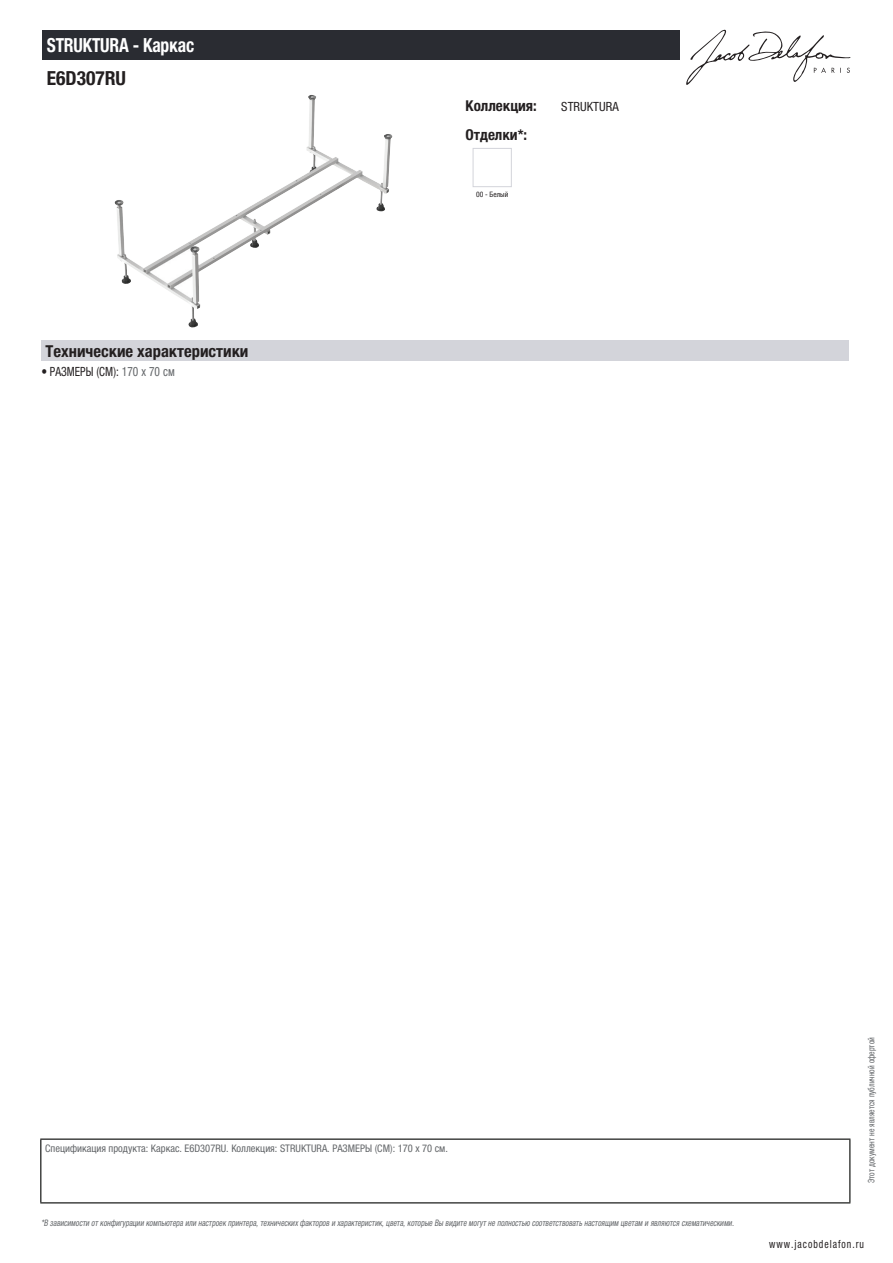
<style>
.page{position:relative;width:893px;height:1263px;background:#fff}
.page>*{position:absolute;margin:0;border:0;box-sizing:border-box;transform-origin:0 0}
.t1{font:700 condensed 19.5px "Helvetica Neue LTCYR";letter-spacing:-.01em;color:#fff;scale:.9 1}
.t2{font:700 condensed 19.5px "Helvetica Neue LTCYR";color:#231f20}
.t3{font:700 condensed 16.5px "Helvetica Neue LTCYR";color:#231f20}
.t4{font:700 condensed 15px "Helvetica Neue LTCYR";color:#231f20}
.t5{font:condensed 12.75px "Helvetica Neue LTCYR";color:#231f20;scale:.9 1}
.t6{font:condensed 12.75px "Helvetica Neue LTCYR";color:#231f20}
.t7{font:condensed 11.25px "Helvetica Neue LTCYR";letter-spacing:.1em;color:#231f20;scale:.87 1}
.t8{font:condensed 10.5px "Helvetica Neue LTCYR";color:#626568}
.t9{font:italic condensed 9px "Helvetica Neue LTCYR";color:#626568;scale:.87 1}
.t10{font:condensed 9px "Helvetica Neue LTCYR";color:#626568;scale:.87 1}
.t11{font:condensed 7.5px "Helvetica Neue LTCYR";color:#231f20}
.s1{color:#626568}
</style>
<div class="page">
<svg style="left:686px;top:30px;width:164px;height:55px"></svg>
<img style="left:115px;top:95px;width:277px;height:233px">
<div style="left:473px;top:148px;width:39px;height:39px;border:1px solid #d3d4da"></div>
<div style="left:41px;top:340px;width:808px;height:22px;background:#d3d4da"></div>
<div style="left:43px;top:30px;width:637px;height:30px;background:#2a2c32"></div>
<hr style="left:40px;top:1138px;width:810px;height:2px;background:#040503">
<hr style="left:40px;top:1140px;width:1px;height:62px;background:#040503">
<hr style="left:849px;top:1140px;width:1px;height:62px;background:#040503">
<hr style="left:40px;top:1202px;width:810px;height:1px;background:#040503">
<h1 class="t1" style="left:47px;top:34px;width:165px">STRUKTURA - Каркас</h1>
<h1 class="t2" style="left:47px;top:67px;width:81px">E6D307RU</h1>
<h2 class="t3" style="left:46px;top:342px;width:204px">Технические характеристики</h2>
<h3 class="t5" style="left:41px;top:364px;width:150px">• РАЗМЕРЫ (СМ): <span class="s1">170 x 70 см</span></h3>
<h3 class="t4" style="left:466px;top:97px;width:73px">Коллекция:</h3>
<h3 class="t6" style="left:561px;top:99px;width:59px">STRUKTURA</h3>
<h3 class="t4" style="left:466px;top:126px;width:63px">Отделки*:</h3>
<p class="t11" style="left:476px;top:190px;width:34px">00 - Белый</p>
<p class="t8" style="left:45px;top:1142px;width:404px">Спецификация продукта: Каркас. E6D307RU. Коллекция: STRUKTURA. РАЗМЕРЫ (СМ): 170 x 70 см.</p>
<p class="t9" style="left:41px;top:1218px;width:800px">*В зависимости отконфигурации компьютера или настроек принтера,техническихфакторов и характеристик,цвета,которые Вы видите могутне полностью соответствоватьнастоящим цветам и являются схематическими.</p>
<p class="t10" style="left:866px;top:1183px;width:169px;rotate:-90deg">Этот документ не является публичной офертой</p>
<p class="t7" style="left:769px;top:1237px;width:110px">www.jacobdelafon.ru</p>
</div>
